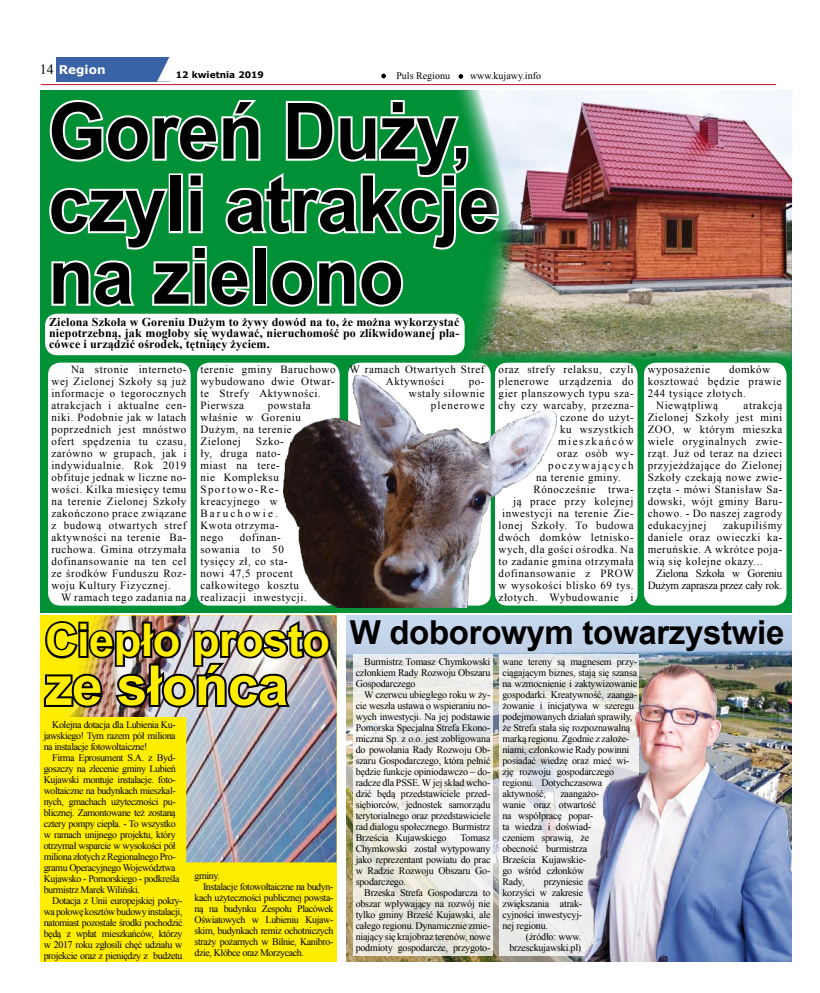
<style>
.page{position:relative;width:820px;height:993px;background:#fff}
.page>*{position:absolute;margin:0;border:0;box-sizing:border-box;transform-origin:0 0}
.t1{font:700 77.7px/72.5px "Arial";letter-spacing:-.01em;color:#000;scale:.95 1}
.t2{font:700 55px "Arial";letter-spacing:-.01em;color:#ffed00}
.t3{font:700 45px "Arial";letter-spacing:-.01em;color:#ffed00}
.t4{font:700 33px "Arial";letter-spacing:-.01em;color:#000}
.t5{font:700 12px/11px "Times New Roman";letter-spacing:.01em;color:#000;text-align:justify}
.t6{font:700 12px "Verdana";color:#fff}
.t7{font:11px/12px "Times New Roman";letter-spacing:.05em;color:#000}
.t8{font:11px/12px "Times New Roman";letter-spacing:-.02em;color:#000;text-align:right}
.t9{font:11px "Times New Roman";letter-spacing:.135em;color:#000}
.t10{font:11px "Times New Roman";letter-spacing:.14em;color:#000}
.t11{font:10px/11px "Times New Roman";letter-spacing:-.02em;color:#000;text-align:justify}
.t12{font:10px/11px "Times New Roman";letter-spacing:-.04em;color:#000}
.t13{font:10px "Times New Roman";color:#000}
.t14{font:700 9px "Verdana";color:#000}
.s1{font-family:"Times New Roman";font-weight:400;font-size:14px;color:#000}
</style>
<div class="page">
<div style="left:40px;top:615px;width:296px;height:346px;background:#ffed00"></div>
<img style="left:66px;top:615px;width:120px;height:101px">
<img style="left:186px;top:615px;width:150px;height:247px">
<img style="left:346px;top:615px;width:445px;height:346px">
<svg style="left:498px;top:654px;width:87px;height:301px;fill:#efefef"></svg>
<svg style="left:352px;top:654px;width:140px;height:301px"></svg>
<div style="left:40px;top:90px;width:751px;height:522px;background:#009036"></div>
<div style="left:643px;top:362px;width:143px;height:243px;background:#fff;border-radius:12px"></div>
<div style="left:495px;top:362px;width:142px;height:243px;background:#fff;border-radius:12px"></div>
<div style="left:348px;top:362px;width:142px;height:243px;background:#fff;border-radius:12px"></div>
<div style="left:197px;top:362px;width:142px;height:243px;background:#fff;border-radius:12px"></div>
<div style="left:48px;top:362px;width:142px;height:243px;background:#fff;border-radius:12px"></div>
<div style="left:45px;top:313px;width:419px;height:42px;background:#fff;border-radius:12px"></div>
<hr style="left:41px;top:84px;width:734px;height:1px;background:#b9132b">
<div style="left:56px;top:57px;width:113px;height:24px;background:#3a62a7"></div>
<svg style="left:157px;top:57px;width:13px;height:24px"></svg>
<svg style="left:381px;top:74px;width:5px;height:4px"></svg>
<svg style="left:458px;top:74px;width:5px;height:5px"></svg>
<svg style="left:49px;top:100px;width:402px;height:207px"></svg>
<img style="left:451px;top:90px;width:341px;height:274px">
<img style="left:283px;top:376px;width:273px;height:231px">
<img style="left:585px;top:652px;width:206px;height:309px">
<img style="left:43px;top:617px;width:290px;height:93px">
<p class="t6" style="left:40px;top:61px;width:67px"><span class="s1">14</span> Region</p>
<p class="t14" style="left:176px;top:69px;width:90px">12 kwietnia 2019</p>
<p class="t13" style="left:396px;top:69px;width:55px">Puls Regionu</p>
<p class="t13" style="left:470px;top:69px;width:72px">www.kujawy.info</p>
<h1 class="t1" style="left:48px;top:97px;width:476px">Goreń Duży, czyli atrakcje na zielono</h1>
<p class="t5" style="left:49px;top:316px;width:411px">Zielona Szkoła w Goreniu Dużym to żywy dowód na to, że można wykorzystać niepotrzebną, jak mogłoby się wydawać, nieruchomość po zlikwidowanej pla&shy;cówce i urządzić ośrodek, tętniący życiem.</p>
<p class="t7" style="left:51px;top:363px;width:136px;text-align:justify;text-indent:20px">Na stronie interneto&shy;wej Zielonej Szkoły są już informacje o tegorocznych atrakcjach i aktualne cen&shy;niki. Podobnie jak w latach poprzednich jest mnóstwo ofert spędzenia tu czasu, zarówno w grupach, jak i indywidualnie. Rok 2019 obfituje jednak w liczne no&shy;wości. Kilka miesięcy temu na terenie Zielonej Szkoły zakończono prace związane z budową otwartych stref aktywności na terenie Ba&shy;ruchowa. Gmina otrzymała dofinansowanie na ten cel ze środków Funduszu Roz&shy;woju Kultury Fizycznej.</p>
<p class="t7" style="left:61px;top:591px;width:127px">W ramach tego zadania na</p>
<p class="t7" style="left:200px;top:363px;width:136px">terenie gminy Baruchowo wybudowano dwie Otwar&shy;te Strefy Aktywności.<br>Pierwsza</p>
<p class="t7" style="left:200px;top:399px;width:112px;text-indent:67px">powstała właśnie w Goreniu<br>Dużym, na terenie<br>Zielonej</p>
<p class="t7" style="left:200px;top:435px;width:85px;text-indent:55px">Szko&shy;ły, druga nato&shy;miast na tere&shy;nie Kompleksu<br>Sportowo-Re&shy;kreacyjnego w<br>Baruchowie.<br>Kwota otrzyma&shy;nego</p>
<p class="t7" style="left:200px;top:531px;width:108px;text-indent:39px">dofinan&shy;sowania to 50 tysięcy zł, co sta&shy;nowi 47,5 procent całkowitego kosztu realizacji inwestycji.</p>
<p class="t7" style="left:349px;top:363px;width:136px;text-align:center">W ramach Otwartych Stref<br>Aktywności</p>
<p class="t7" style="left:409px;top:375px;width:77px;text-align:right">po-<br>wstały siłownie plenerowe</p>
<p class="t7" style="left:498px;top:363px;width:136px">oraz strefy relaksu, czyli</p>
<p class="t7" style="left:498px;top:375px;width:136px">plenerowe urządzenia do</p>
<p class="t7" style="left:498px;top:387px;width:136px">gier planszowych typu sza-</p>
<p class="t7" style="left:498px;top:399px;width:136px">chy czy warcaby, przezna-</p>
<p class="t7" style="left:560px;top:411px;width:75px">czone do użyt-</p>
<p class="t7" style="left:560px;top:423px;width:75px">ku wszystkich</p>
<p class="t10" style="left:558px;top:434px;width:77px">mieszkańców</p>
<p class="t7" style="left:557px;top:447px;width:78px">oraz osób wy-</p>
<p class="t9" style="left:548px;top:458px;width:87px">poczywających</p>
<p class="t7" style="left:536px;top:471px;width:86px">na terenie gminy.</p>
<p class="t7" style="left:533px;top:483px;width:102px">Rónocześnie trwa-</p>
<p class="t7" style="left:513px;top:495px;width:122px">ją prace przy kolejnej</p>
<p class="t7" style="left:502px;top:507px;width:133px">inwestycji na terenie Zie-</p>
<p class="t7" style="left:498px;top:519px;width:136px">lonej Szkoły. To budowa</p>
<p class="t7" style="left:498px;top:531px;width:136px">dwóch domków letnisko-</p>
<p class="t7" style="left:498px;top:543px;width:136px">wych, dla gości ośrodka. Na</p>
<p class="t7" style="left:498px;top:555px;width:136px">to zadanie gmina otrzymała</p>
<p class="t7" style="left:498px;top:567px;width:137px">dofinansowanie z PROW</p>
<p class="t7" style="left:498px;top:579px;width:136px">w wysokości blisko 69 tys.</p>
<p class="t7" style="left:498px;top:591px;width:136px">złotych. Wybudowanie i</p>
<p class="t7" style="left:647px;top:363px;width:64px">wyposażenie</p>
<p class="t7" style="left:728px;top:363px;width:43px">domków</p>
<p class="t7" style="left:647px;top:375px;width:135px">kosztować będzie prawie</p>
<p class="t7" style="left:647px;top:387px;width:100px">244 tysiące złotych.</p>
<p class="t7" style="left:656px;top:399px;width:63px">Niewątpliwą</p>
<p class="t7" style="left:647px;top:399px;width:136px;text-align:justify;text-indent:96px">atrakcją Zielonej Szkoły jest mini ZOO, w którym mieszka wiele oryginalnych zwie&shy;rząt. Już od teraz na dzieci przyjeżdżające do Zielonej Szkoły czekają nowe zwie&shy;rzęta - mówi Stanisław Sa&shy;dowski, wójt gminy Baru&shy;chowo. - Do naszej zagrody edukacyjnej</p>
<p class="t7" style="left:647px;top:519px;width:136px;text-align:justify;text-indent:75px">zakupiliśmy daniele oraz owieczki ka&shy;meruńskie. A wkrótce poja&shy;wią się kolejne okazy...</p>
<p class="t8" style="left:647px;top:567px;width:136px">Zielona Szkoła w Goreniu<br>Dużym zaprasza przez cały rok.</p>
<h3 class="t3" style="left:45px;top:610px;width:286px">Ciepło prosto</h3>
<h2 class="t2" style="left:45px;top:648px;width:245px">ze słońca</h2>
<p class="t11" style="left:44px;top:718px;width:133px;text-indent:8px">Kolejna dotacja dla Lubienia Ku&shy;jawskiego! Tym razem pół miliona na instalacje fotowoltaiczne!</p>
<p class="t12" style="left:44px;top:751px;width:137px;text-indent:8px">Firma Eprosument S.A. z Byd&shy;goszczy na zlecenie gminy Lubień Kujawski montuje instalacje. foto&shy;woltaiczne na budynkach mieszkal&shy;nych, gmachach użyteczności pu&shy;blicznej. Zamontowane też zostaną cztery pompy ciepła. - To wszystko w ramach unijnego projektu, który otrzymał wsparcie w wysokości pół miliona złotych z Regionalnego Pro&shy;gramu Operacyjnego Województwa Kujawsko - Pomorskiego - podkreśla burmistrz Marek Wiliński.</p>
<p class="t11" style="left:44px;top:894px;width:140px;text-indent:8px">Dotacja z Unii europejskiej pokry&shy;wa połowę kosztów budowy instalacji, natomiast pozostałe środki pochodzić będą z wpłat mieszkańców, którzy w 2017 roku zgłosili chęć udziału w projekcie oraz z pieniędzy z budżetu</p>
<p class="t11" style="left:194px;top:870px;width:27px">gminy.</p>
<p class="t12" style="left:203px;top:881px;width:132px">Instalacje fotowoltaiczne na budyn-</p>
<p class="t12" style="left:194px;top:892px;width:140px">kach użyteczności publicznej powsta-</p>
<p class="t12" style="left:194px;top:903px;width:140px">ną na budynku Zespołu Placówek</p>
<p class="t12" style="left:194px;top:914px;width:140px">Oświatowych w Lubieniu Kujaw-</p>
<p class="t12" style="left:194px;top:925px;width:140px">skim, budynkach remiz ochotniczych</p>
<p class="t12" style="left:194px;top:936px;width:140px">straży pożarnych w Bilnie, Kanibro-</p>
<p class="t12" style="left:194px;top:947px;width:111px">dzie, Kłóbce oraz Morzycach.</p>
<h3 class="t4" style="left:349px;top:610px;width:436px">W doborowym towarzystwie</h3>
<p class="t11" style="left:355px;top:655px;width:136px;text-indent:8px">Burmistrz Tomasz Chymkowski członkiem Rady Rozwoju Obszaru Gospodarczego</p>
<p class="t11" style="left:355px;top:688px;width:136px;text-indent:8px">W czerwcu ubiegłego roku w ży&shy;cie weszła ustawa o wspieraniu no&shy;wych inwestycji. Na jej podstawie Pomorska Specjalna Strefa Ekono&shy;miczna Sp. z o.o. jest zobligowana do powołania Rady Rozwoju Ob&shy;szaru Gospodarczego, która pełnić będzie funkcje opiniodawczo – do&shy;radcze dla PSSE. W jej skład wcho&shy;dzić będą przedstawiciele przed&shy;siębiorców, jednostek samorządu terytorialnego oraz przedstawiciele rad dialogu społecznego. Burmistrz Brześcia Kujawskiego</p>
<p class="t11" style="left:355px;top:831px;width:136px;text-indent:105px">Tomasz Chymkowski został wytypowany jako reprezentant powiatu do prac w Radzie Rozwoju Obszaru Go&shy;spodarczego.</p>
<p class="t11" style="left:355px;top:886px;width:136px;text-indent:8px">Brzeska Strefa Gospodarcza to obszar wpływający na rozwój nie tylko gminy Brześć Kujawski, ale całego regionu. Dynamicznie zmie&shy;niający się krajobraz terenów, nowe podmioty gospodarcze, przygoto-</p>
<p class="t11" style="left:502px;top:655px;width:136px;text-align:left">wane tereny są magnesem przy&shy;ciągającym biznes, stają się szansa na wzmocnienie i zaktywizowanie gospodarki. Kreatywność, zaanga&shy;żowanie i inicjatywa w szeregu podejmowanych działań sprawiły, że Strefa stała się rozpoznawalną marką regionu. Zgodnie z założe&shy;niami, członkowie Rady powinni posiadać wiedzę oraz mieć wi&shy;zję rozwoju gospodarczego regionu. Dotychczasowa aktywność,</p>
<p class="t11" style="left:502px;top:787px;width:98px;text-align:left;text-indent:58px">zaangażo&shy;wanie oraz otwartość na współpracę popar&shy;ta wiedza i doświad&shy;czeniem sprawią, że obecność burmistrza<br>Brześcia Kujawskie-<br>go wśród członków<br>Rady,</p>
<p class="t11" style="left:502px;top:875px;width:82px;text-indent:41px">przyniesie korzyści w zakresie zwiększania atrak&shy;cyjności inwestycyj&shy;nej regionu.</p>
<p class="t11" style="left:509px;top:930px;width:73px;text-align:right">(źródło: www. brzesckujawski.pl)</p>
</div>
